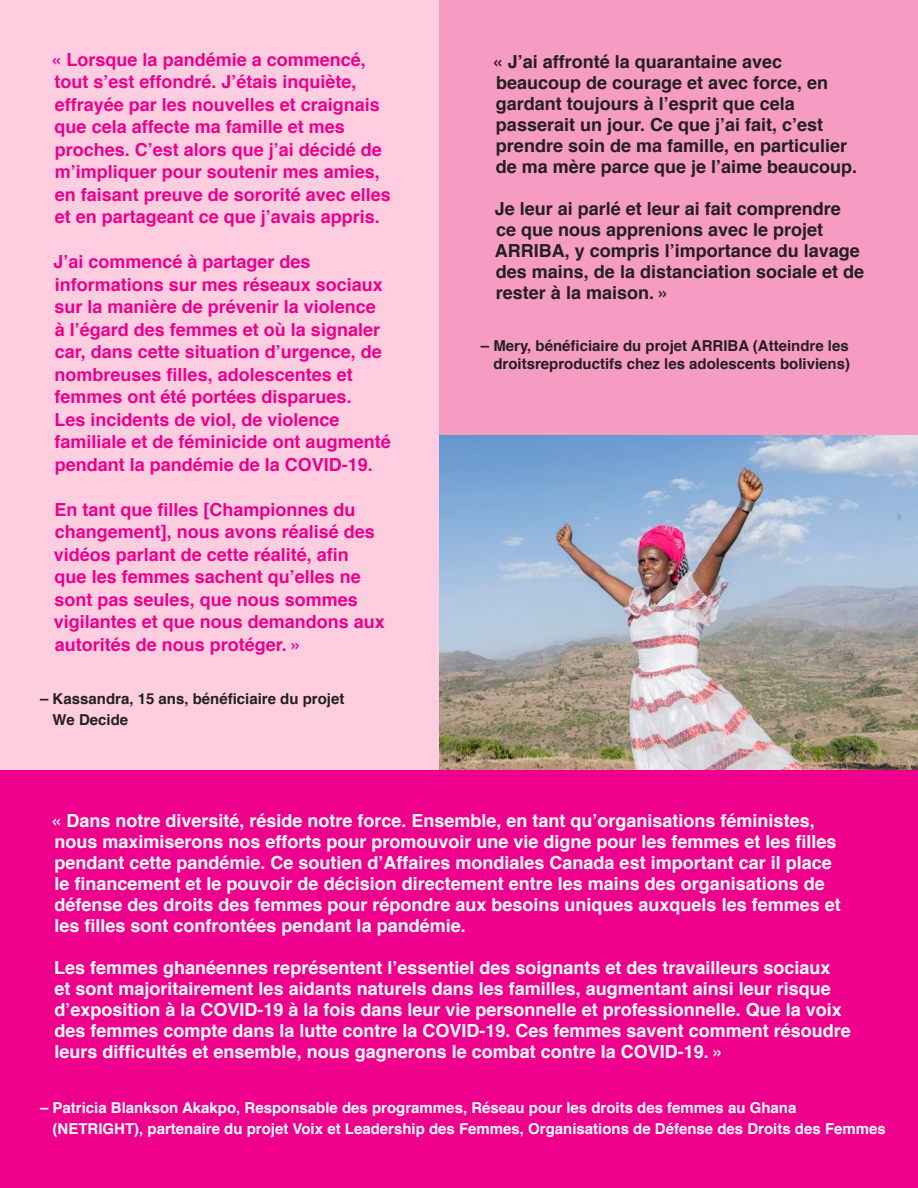
<style>
.page{position:relative;width:918px;height:1188px;background:#fff}
.page>*{position:absolute;margin:0;border:0;box-sizing:border-box;transform-origin:0 0}
.t1{font:700 18px/21px "Helvetica";color:#fff}
.t2{font:700 18px/22.5px "Helvetica";color:#ee008c}
.t3{font:700 18px/21px "Helvetica";color:#241f1f}
.t4{font:700 15px/21px "Helvetica";color:#fff}
.t5{font:700 15px/21px "Helvetica";color:#241f1f}
</style>
<div class="page">
<div style="left:0;top:770px;width:918px;height:418px;background:#ee008c"></div>
<div style="left:0;top:0;width:455px;height:770px;background:#fecee0"></div>
<div style="left:440px;top:0;width:478px;height:435px;background:#f69bc2"></div>
<img style="left:440px;top:435px;width:478px;height:335px">
<p class="t2" style="left:52px;top:48px;width:341px">« Lorsque la pandémie a commencé, tout s’est effondré. J’étais inquiète, effrayée par les nouvelles et craignais que cela affecte ma famille et mes proches. C’est alors que j’ai décidé de m’impliquer pour soutenir mes amies, en faisant preuve de sororité avec elles et en partageant ce que j’avais appris.</p>
<p class="t2" style="left:53px;top:251px;width:339px">J’ai commencé à partager des informations sur mes réseaux sociaux sur la manière de prévenir la violence<br>à l’égard des femmes et où la signaler car, dans cette situation d’urgence, de nombreuses filles, adolescentes et femmes ont été portées disparues.<br>Les incidents de viol, de violence familiale et de féminicide ont augmenté pendant la pandémie de la COVID-19.</p>
<p class="t2" style="left:54px;top:498px;width:333px">En tant que filles [Championnes du changement], nous avons réalisé des vidéos parlant de cette réalité, afin que les femmes sachent qu’elles ne sont pas seules, que nous sommes vigilantes et que nous demandons aux autorités de nous protéger. »</p>
<p class="t5" style="left:53px;top:688px;width:293px;text-indent:-13px">– Kassandra, 15 ans, bénéficiaire du projet<br>We Decide</p>
<p class="t3" style="left:493px;top:51px;width:366px">« J’ai affronté la quarantaine avec beaucoup de courage et avec force, en gardant toujours à l’esprit que cela passerait un jour. Ce que j’ai fait, c’est prendre soin de ma famille, en particulier de ma mère parce que je l’aime beaucoup.</p>
<p class="t3" style="left:495px;top:198px;width:371px">Je leur ai parlé et leur ai fait comprendre ce que nous apprenions avec le projet ARRIBA, y compris l’importance du lavage des mains, de la distanciation sociale et de rester à la maison. »</p>
<p class="t5" style="left:481px;top:337px;width:371px;line-height:18px;text-align:right">– Mery, bénéficiaire du projet ARRIBA (Atteindre les droitsreproductifs chez les adolescents boliviens)</p>
<p class="t1" style="left:51px;top:811px;width:791px">« Dans notre diversité, réside notre force. Ensemble, en tant qu’organisations féministes, nous maximiserons nos efforts pour promouvoir une vie digne pour les femmes et les filles pendant cette pandémie. Ce soutien d’Affaires mondiales Canada est important car il place le financement et le pouvoir de décision directement entre les mains des organisations de défense des droits des femmes pour répondre aux besoins uniques auxquels les femmes et les filles sont confrontées pendant la pandémie.</p>
<p class="t1" style="left:54px;top:958px;width:798px">Les femmes ghanéennes représentent l’essentiel des soignants et des travailleurs sociaux et sont majoritairement les aidants naturels dans les familles, augmentant ainsi leur risque d’exposition à la COVID-19 à la fois dans leur vie personnelle et professionnelle. Que la voix des femmes compte dans la lutte contre la COVID-19. Ces femmes savent comment résoudre leurs difficultés et ensemble, nous gagnerons le combat contre la COVID-19. »</p>
<p class="t4" style="left:53px;top:1098px;width:835px;text-indent:-13px">– Patricia Blankson Akakpo, Responsable des programmes, Réseau pour les droits des femmes au Ghana (NETRIGHT), partenaire du projet Voix et Leadership des Femmes, Organisations de Défense des Droits des Femmes</p>
</div>
